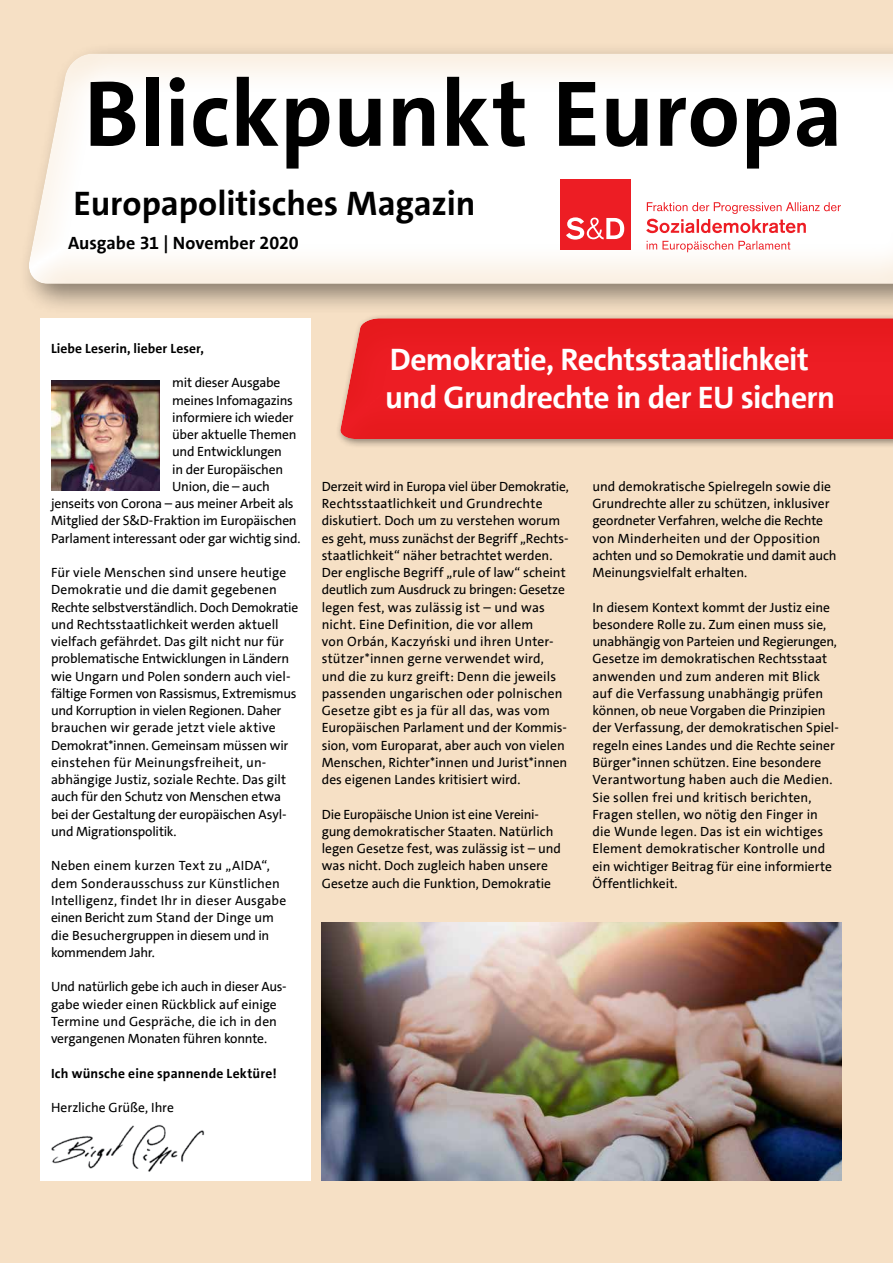
<style>
.page{position:relative;width:893px;height:1263px;background:#f6e0c5}
.page>*{position:absolute;margin:0;border:0;box-sizing:border-box;transform-origin:0 0}
.t1{font:700 94.5px "SPD The Sans";color:#000}
.t2{font:700 34.5px "SPD The Sans";letter-spacing:-.005em;color:#000}
.t3{font:700 31.5px/37.8px "SPD The Sans";letter-spacing:-.02em;color:#fff}
.t4{font:700 18px "SPD The Sans";color:#000}
.t5{font:13.5px/17.2px "SPD The Sans";color:#000}
.t6{font:700 13.5px "SPD The Sans";letter-spacing:.01em;color:#000}
.t7{font:13.5px "SPD The Sans";letter-spacing:-.02em;color:#000}
</style>
<div class="page">
<div style="left:18px;top:42px;width:875px;height:273px;background:#000;opacity:.45"></div>
<svg style="left:22px;top:52px;width:871px;height:232px;background:#fdfaf7"></svg>
<svg style="left:646px;top:202px;width:195px;height:31px;background:#facbcd"></svg>
<svg style="left:647px;top:241px;width:143px;height:11px;background:#facecf"></svg>
<div style="left:560px;top:179px;width:71px;height:71px;background:#ed1d24"></div>
<svg style="left:566px;top:217px;width:58px;height:23px"></svg>
<div style="left:40px;top:318px;width:271px;height:863px;background:#fff"></div>
<div style="left:335px;top:313px;width:558px;height:136px;background:#000;opacity:.45"></div>
<div style="left:337px;top:315px;width:556px;height:125px;background:#eb1c22"></div>
<img style="left:51px;top:1124px;width:154px;height:48px">
<img style="left:51px;top:380px;width:108px;height:111px">
<img style="left:322px;top:922px;width:520px;height:259px">
<h1 class="t1" style="left:84px;top:53px;width:760px">Blickpunkt Europa</h1>
<h2 class="t2" style="left:74px;top:181px;width:403px">Europapolitisches Magazin</h2>
<h3 class="t4" style="left:68px;top:232px;width:232px">Ausgabe 31 | November 2020</h3>
<p class="t6" style="left:51px;top:340px;width:154px">Liebe Leserin, lieber Leser,</p>
<p class="t5" style="left:172px;top:374px;width:110px">mit dieser Ausgabe</p>
<p class="t7" style="left:172px;top:391px;width:122px">meines Infomagazins</p>
<p class="t5" style="left:172px;top:409px;width:123px">informiere ich wieder</p>
<p class="t5" style="left:172px;top:426px;width:126px">über aktuelle Themen</p>
<p class="t5" style="left:172px;top:443px;width:111px">und Entwicklungen</p>
<p class="t5" style="left:172px;top:460px;width:112px">in der Europäischen</p>
<p class="t7" style="left:172px;top:478px;width:99px">Union, die – auch</p>
<p class="t5" style="left:51px;top:495px;width:244px">jenseits von Corona – aus meiner Arbeit als</p>
<p class="t5" style="left:51px;top:512px;width:247px">Mitglied der S&amp;D-Fraktion im Europäischen</p>
<p class="t5" style="left:51px;top:529px;width:251px">Parlament interessant oder gar wichtig sind.</p>
<p class="t5" style="left:51px;top:564px;width:249px">Für viele Menschen sind unsere heutige Demokratie und die damit gegebenen Rechte selbstverständlich. Doch Demokratie und Rechtsstaatlichkeit werden aktuell vielfach gefährdet. Das gilt nicht nur für problematische Entwicklungen in Ländern wie Ungarn und Polen sondern auch viel&shy;fältige Formen von Rassismus, Extremismus und Korruption in vielen Regionen. Daher brauchen wir gerade jetzt viele aktive Demokrat*innen. Gemeinsam müssen wir einstehen für Meinungsfreiheit, un----- abhängige Justiz, soziale Rechte. Das gilt auch für den Schutz von Menschen etwa bei der Gestaltung der europäischen Asyl&shy;und Migrationspolitik.</p>
<p class="t5" style="left:51px;top:857px;width:237px">Neben einem kurzen Text zu „AIDA“, dem Sonderausschuss zur Künstlichen Intelligenz, findet Ihr in dieser Ausgabe einen Bericht zum Stand der Dinge um die Besuchergruppen in diesem und in kommendem Jahr.</p>
<p class="t5" style="left:51px;top:978px;width:237px">Und natürlich gebe ich auch in dieser Aus&shy;gabe wieder einen Rückblick auf einige Termine und Gespräche, die ich in den vergangenen Monaten führen konnte.</p>
<p class="t6" style="left:51px;top:1064px;width:227px">Ich wünsche eine spannende Lektüre!</p>
<p class="t5" style="left:51px;top:1099px;width:124px">Herzliche Grüße, Ihre</p>
<h3 class="t3" style="left:385px;top:341px;width:451px">Demokratie, Rechtsstaatlichkeit und Grundrechte in der EU sichern</h3>
<p class="t5" style="left:322px;top:478px;width:249px">Derzeit wird in Europa viel über Demokratie, Rechtsstaatlichkeit und Grundrechte diskutiert. Doch um zu verstehen worum es geht, muss zunächst der Begriff „Rechts&shy;staatlichkeit“ näher betrachtet werden.<br>Der englische Begriff „rule of law“ scheint deutlich zum Ausdruck zu bringen: Gesetze legen fest, was zulässig ist – und was nicht. Eine Definition, die vor allem<br>von Orbán, Kaczyński und ihren Unter&shy;stützer*innen gerne verwendet wird, und die zu kurz greift: Denn die jeweils passenden ungarischen oder polnischen Gesetze gibt es ja für all das, was vom Europäischen Parlament und der Kommis&shy;sion, vom Europarat, aber auch von vielen Menschen, Richter*innen und Jurist*innen des eigenen Landes kritisiert wird.</p>
<p class="t5" style="left:322px;top:806px;width:241px">Die Europäische Union ist eine Vereini&shy;gung demokratischer Staaten. Natürlich legen Gesetze fest, was zulässig ist – und was nicht. Doch zugleich haben unsere Gesetze auch die Funktion, Demokratie</p>
<p class="t5" style="left:592px;top:478px;width:246px">und demokratische Spielregeln sowie die Grundrechte aller zu schützen, inklusiver geordneter Verfahren, welche die Rechte von Minderheiten und der Opposition achten und so Demokratie und damit auch Meinungsvielfalt erhalten.</p>
<p class="t5" style="left:592px;top:599px;width:248px">In diesem Kontext kommt der Justiz eine besondere Rolle zu. Zum einen muss sie, unabhängig von Parteien und Regierungen, Gesetze im demokratischen Rechtsstaat anwenden und zum anderen mit Blick auf die Verfassung unabhängig prüfen können, ob neue Vorgaben die Prinzipien der Verfassung, der demokratischen Spiel&shy;regeln eines Landes und die Rechte seiner Bürger*innen schützen. Eine besondere Verantwortung haben auch die Medien.<br>Sie sollen frei und kritisch berichten, Fragen stellen, wo nötig den Finger in die Wunde legen. Das ist ein wichtiges Element demokratischer Kontrolle und ein wichtiger Beitrag für eine informierte Öffentlichkeit.</p>
</div>
